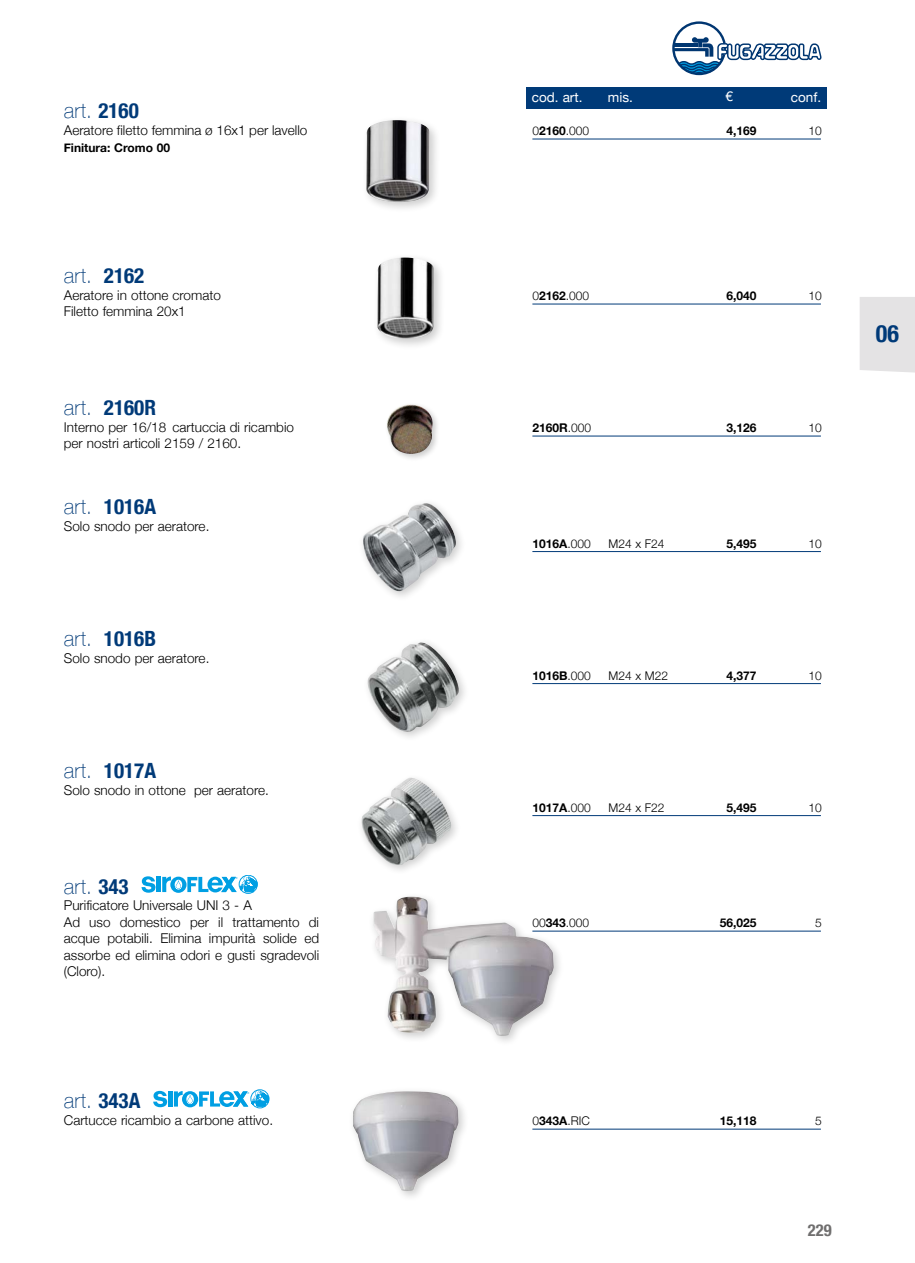
<style>
.page{position:relative;width:915px;height:1263px;background:#fff}
.page>*{position:absolute;margin:0;border:0;box-sizing:border-box;transform-origin:0 0}
.t1{font:700 condensed 24px "Helvetica Neue";color:#003a78}
.codici_articolo{font:700 condensed 21px "Helvetica Neue";color:#003a78}
.codici_articolo-2{font:100 21px "Helvetica Neue";letter-spacing:.015em;color:#003a78}
.t2{font:700 condensed 16.5px "Helvetica Neue";color:#706f6f}
.codici_articolo-3{font:300 13.5px/16.5px "Helvetica Neue";color:#000;text-align:justify}
.t3{font:13.5px "Helvetica Neue";color:#fff}
.tabella{font:700 12px "Helvetica Neue";color:#000}
.tabella-2{font:300 12px "Helvetica Neue";color:#000}
.s1{font-weight:700;font-stretch:condensed}
.s2{font-weight:100;font-stretch:normal}
.s3{font-weight:700}
.s4{font-weight:300}
</style>
<div class="page">
<div style="left:526px;top:87px;width:299px;height:21px;background:#003a78"></div>
<svg style="left:672px;top:21px;width:149px;height:54px"></svg>
<hr style="left:156px;top:877px;width:4px;height:15px;background:#009fe3">
<svg style="left:141px;top:876px;width:14px;height:17px"></svg>
<hr style="left:168px;top:1091px;width:4px;height:15px;background:#009fe3">
<svg style="left:153px;top:1091px;width:14px;height:16px"></svg>
<div style="left:250px;top:1090px;width:19px;height:18px;border:1px solid #009fe3;border-radius:50%"></div>
<hr style="left:532px;top:139px;width:288px;height:1px;background:#003a78">
<hr style="left:532px;top:304px;width:288px;height:1px;background:#003a78">
<hr style="left:532px;top:436px;width:288px;height:1px;background:#003a78">
<hr style="left:532px;top:551px;width:288px;height:1px;background:#003a78">
<hr style="left:532px;top:683px;width:288px;height:1px;background:#003a78">
<hr style="left:532px;top:815px;width:288px;height:1px;background:#003a78">
<hr style="left:532px;top:931px;width:288px;height:1px;background:#003a78">
<hr style="left:532px;top:1129px;width:288px;height:1px;background:#003a78">
<div style="left:361px;top:115px;width:80px;height:99px;background:#000;opacity:.2"></div>
<img style="left:363px;top:120px;width:68px;height:85px">
<div style="left:368px;top:892px;width:196px;height:155px;background:#000;opacity:.2"></div>
<img style="left:373px;top:897px;width:180px;height:139px">
<div style="left:347px;top:1086px;width:122px;height:116px;background:#000;opacity:.2"></div>
<img style="left:353px;top:1091px;width:105px;height:100px">
<img style="left:363px;top:503px;width:93px;height:89px">
<img style="left:367px;top:642px;width:93px;height:90px">
<div style="left:356px;top:773px;width:106px;height:103px;background:#000;opacity:.2"></div>
<img style="left:360px;top:778px;width:91px;height:88px">
<div style="left:372px;top:253px;width:73px;height:97px;background:#000;opacity:.2"></div>
<img style="left:375px;top:258px;width:61px;height:83px">
<div style="left:384px;top:402px;width:57px;height:61px;background:#000;opacity:.2"></div>
<img style="left:386px;top:404px;width:47px;height:51px">
<div style="left:860px;top:297px;width:54px;height:76px;background:#e4e3e4"></div>
<svg style="left:162px;top:875px;width:95px;height:18px"></svg>
<svg style="left:174px;top:1090px;width:95px;height:17px"></svg>
<p class="codici_articolo-2" style="left:64px;top:95px;width:76px">art. <span class="s1">2160</span></p>
<p class="codici_articolo-3" style="left:64px;top:121px;width:245px">Aeratore filetto femmina ø 16x1 per lavello</p>
<p class="tabella" style="left:64px;top:138px;width:108px">Finitura: Cromo 00</p>
<p class="codici_articolo-2" style="left:64px;top:260px;width:82px">art. <span class="s1">2162</span></p>
<p class="codici_articolo-3" style="left:64px;top:286px;width:158px">Aeratore in ottone cromato</p>
<p class="codici_articolo-3" style="left:64px;top:302px;width:123px">Filetto femmina 20x1</p>
<p class="codici_articolo" style="left:64px;top:390px;width:94px"><span class="s2">art.</span> 2160R</p>
<p class="codici_articolo-3" style="left:64px;top:418px;width:232px">Interno per 16/18 cartuccia di ricambio</p>
<p class="codici_articolo-3" style="left:64px;top:434px;width:179px">per nostri articoli 2159 / 2160.</p>
<p class="codici_articolo" style="left:64px;top:489px;width:94px"><span class="s2">art.</span> 1016A</p>
<p class="codici_articolo-3" style="left:64px;top:517px;width:147px">Solo snodo per aeratore.</p>
<p class="codici_articolo" style="left:64px;top:621px;width:94px"><span class="s2">art.</span> 1016B</p>
<p class="codici_articolo-3" style="left:64px;top:649px;width:147px">Solo snodo per aeratore.</p>
<p class="codici_articolo" style="left:64px;top:753px;width:94px"><span class="s2">art.</span> 1017A</p>
<p class="codici_articolo-3" style="left:64px;top:781px;width:206px">Solo snodo in ottone per aeratore.</p>
<p class="codici_articolo-2" style="left:64px;top:870px;width:66px">art. <span class="s1">343</span></p>
<p class="codici_articolo-3" style="left:64px;top:896px;width:189px">Purificatore Universale UNI 3 - A</p>
<p class="codici_articolo-3" style="left:64px;top:913px;width:257px">Ad uso domestico per il trattamento di acque potabili. Elimina impurità solide ed assorbe ed elimina odori e gusti sgradevoli (Cloro).</p>
<p class="codici_articolo-2" style="left:64px;top:1085px;width:78px">art. <span class="s1">343A</span></p>
<p class="codici_articolo-3" style="left:64px;top:1111px;width:211px">Cartucce ricambio a carbone attivo.</p>
<p class="t3" style="left:531px;top:87px;width:52px">cod. art.</p>
<p class="t3" style="left:607px;top:87px;width:27px">mis.</p>
<p class="t3" style="left:725px;top:86px;width:9px">€</p>
<p class="t3" style="left:790px;top:87px;width:32px">conf.</p>
<p class="tabella-2" style="left:532px;top:121px;width:58px">0<span class="s3">2160</span>.000</p>
<p class="tabella" style="left:726px;top:122px;width:32px">4,169</p>
<p class="tabella-2" style="left:808px;top:121px;width:15px">10</p>
<p class="tabella-2" style="left:532px;top:286px;width:58px">0<span class="s3">2162</span>.000</p>
<p class="tabella" style="left:726px;top:287px;width:32px">6,040</p>
<p class="tabella-2" style="left:808px;top:286px;width:15px">10</p>
<p class="tabella" style="left:532px;top:419px;width:60px">2160R<span class="s4">.000</span></p>
<p class="tabella" style="left:726px;top:419px;width:32px">3,126</p>
<p class="tabella-2" style="left:808px;top:418px;width:15px">10</p>
<p class="tabella" style="left:532px;top:534px;width:60px">1016A<span class="s4">.000</span></p>
<p class="tabella-2" style="left:608px;top:534px;width:58px">M24 x F24</p>
<p class="tabella" style="left:726px;top:534px;width:32px">5,495</p>
<p class="tabella-2" style="left:808px;top:534px;width:15px">10</p>
<p class="tabella" style="left:532px;top:666px;width:60px">1016B<span class="s4">.000</span></p>
<p class="tabella-2" style="left:608px;top:666px;width:61px">M24 x M22</p>
<p class="tabella" style="left:726px;top:666px;width:32px">4,377</p>
<p class="tabella-2" style="left:808px;top:666px;width:15px">10</p>
<p class="tabella" style="left:532px;top:798px;width:60px">1017A<span class="s4">.000</span></p>
<p class="tabella-2" style="left:608px;top:798px;width:58px">M24 x F22</p>
<p class="tabella" style="left:726px;top:798px;width:32px">5,495</p>
<p class="tabella-2" style="left:808px;top:798px;width:15px">10</p>
<p class="tabella-2" style="left:532px;top:913px;width:58px">00<span class="s3">343</span>.000</p>
<p class="tabella" style="left:719px;top:914px;width:38px">56,025</p>
<p class="tabella-2" style="left:814px;top:913px;width:8px">5</p>
<h1 class="t1" style="left:875px;top:314px;width:25px">06</h1>
<p class="tabella-2" style="left:532px;top:1111px;width:59px">0<span class="s3">343A</span>.RIC</p>
<p class="tabella" style="left:719px;top:1112px;width:38px">15,118</p>
<p class="tabella-2" style="left:814px;top:1111px;width:8px">5</p>
<p class="t2" style="left:807px;top:1217px;width:25px">229</p>
</div>
